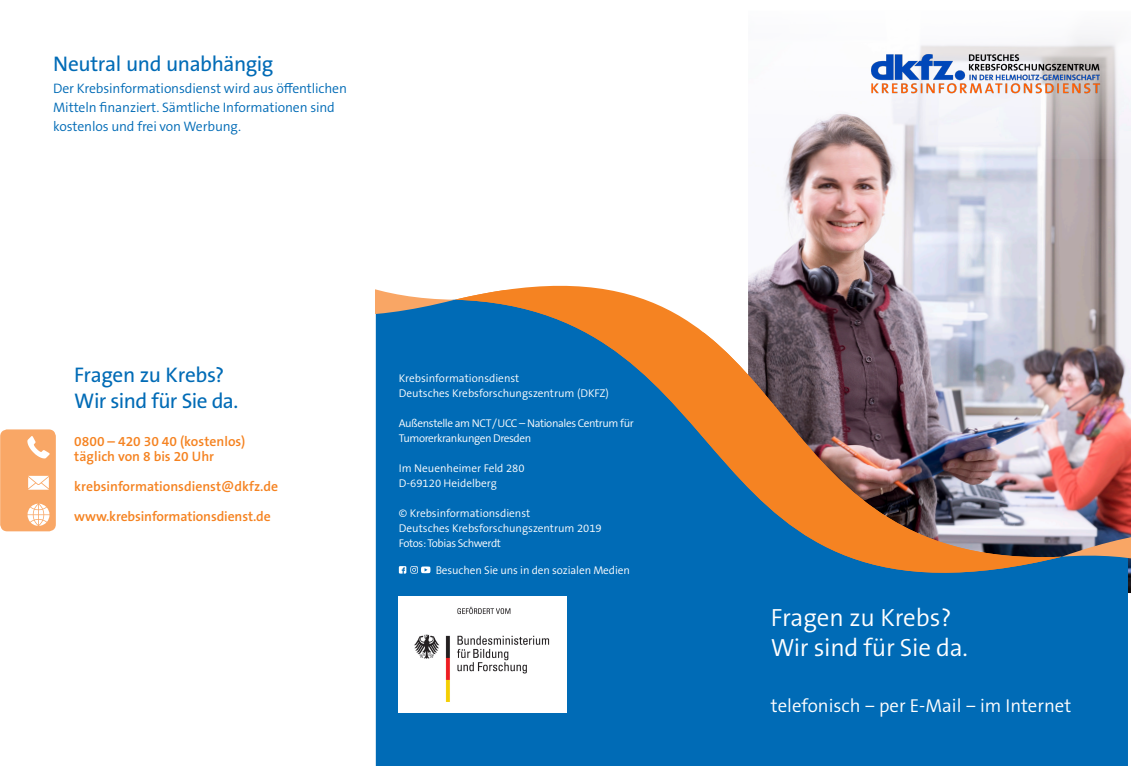
<style>
.page{position:relative;width:1131px;height:766px;background:#fff}
.page>*{position:absolute;margin:0;border:0;box-sizing:border-box;transform-origin:0 0}
.Fließtext_weiß_blaue{font:300 25px "The Sans B W4";letter-spacing:-.01em;color:#fff}
.t1{font:21.25px "The Sans B W5 Plain";letter-spacing:-.02em;color:#006bb6}
.t2{font:300 18.75px "The Sans B W4";color:#fff}
.Fließtext{font:300 13.75px/18.8px "The Sans B W4";letter-spacing:-.01em;color:#006bb6}
.Fließtext_blau{font:600 13.75px "The Sans B W6";color:#f58220}
.Fließtext_blau-2{font:300 11.25px "The Sans B W4";letter-spacing:-.01em;color:#fff}
.Fließtext_blau-3{font:300 11.25px "The Sans B W4";letter-spacing:-.035em;color:#fff}
</style>
<div class="page">
<img style="left:781px;top:159px;width:349px;height:437px">
<svg style="left:376px;top:292px;width:751px;height:473px;background:#0f6eb3"></svg>
<svg style="left:551px;top:241px;width:510px;height:45px"></svg>
<svg style="left:455px;top:286px;width:606px;height:363px;background:#587893"></svg>
<img style="left:1061px;top:430px;width:69px;height:149px">
<svg style="left:376px;top:289px;width:79px;height:105px;background:#2d7bb2"></svg>
<img style="left:399px;top:596px;width:167px;height:116px">
<div style="left:0;top:429px;width:56px;height:102px;background:#f9a766;border-radius:7px"></div>
<svg style="left:28px;top:475px;width:21px;height:14px"></svg>
<svg style="left:27px;top:436px;width:23px;height:22px"></svg>
<svg style="left:28px;top:503px;width:21px;height:22px"></svg>
<svg style="left:399px;top:566px;width:31px;height:7px"></svg>
<svg style="left:788px;top:35px;width:342px;height:124px;fill:#f3f3f9"></svg>
<img style="left:868px;top:51px;width:234px;height:45px">
<p class="t1" style="left:53px;top:50px;width:222px">Neutral und unabhängig</p>
<p class="Fließtext" style="left:53px;top:79px;width:295px">Der Krebsinformationsdienst wird aus öffentlichen<br>Mitteln finanziert. Sämtliche Informationen sind kostenlos und frei von Werbung.</p>
<p class="t1" style="left:74px;top:361px;width:151px">Fragen zu Krebs?</p>
<p class="t1" style="left:74px;top:387px;width:165px">Wir sind für Sie da.</p>
<p class="Fließtext_blau" style="left:74px;top:432px;width:172px">0800 – 420 30 40 (kostenlos)</p>
<p class="Fließtext_blau" style="left:74px;top:447px;width:141px">täglich von 8 bis 20 Uhr</p>
<p class="Fließtext_blau" style="left:74px;top:477px;width:205px">krebsinformationsdienst@dkfz.de</p>
<p class="Fließtext_blau" style="left:74px;top:507px;width:198px">www.krebsinformationsdienst.de</p>
<p class="Fließtext_blau-2" style="left:399px;top:371px;width:122px">Krebsinformationsdienst</p>
<p class="Fließtext_blau-2" style="left:399px;top:386px;width:212px">Deutsches Krebsforschungszentrum (DKFZ)</p>
<p class="Fließtext_blau-3" style="left:399px;top:416px;width:236px">Außenstelle am NCT/UCC – Nationales Centrum für</p>
<p class="Fließtext_blau-3" style="left:399px;top:431px;width:134px">Tumorerkrankungen Dresden</p>
<p class="Fließtext_blau-2" style="left:399px;top:461px;width:127px">Im Neuenheimer Feld 280</p>
<p class="Fließtext_blau-2" style="left:399px;top:476px;width:99px">D-69120 Heidelberg</p>
<p class="Fließtext_blau-2" style="left:399px;top:506px;width:133px">© Krebsinformationsdienst</p>
<p class="Fließtext_blau-2" style="left:399px;top:521px;width:204px">Deutsches Krebsforschungszentrum 2019</p>
<p class="Fließtext_blau-3" style="left:399px;top:536px;width:104px">Fotos: Tobias Schwerdt</p>
<p class="Fließtext_blau-2" style="left:435px;top:562px;width:196px">Besuchen Sie uns in den sozialen Medien</p>
<p class="Fließtext_weiß_blaue" style="left:770px;top:601px;width:182px">Fragen zu Krebs?</p>
<p class="Fließtext_weiß_blaue" style="left:770px;top:631px;width:198px">Wir sind für Sie da.</p>
<p class="t2" style="left:770px;top:694px;width:302px">telefonisch − per E-Mail − im Internet</p>
</div>
